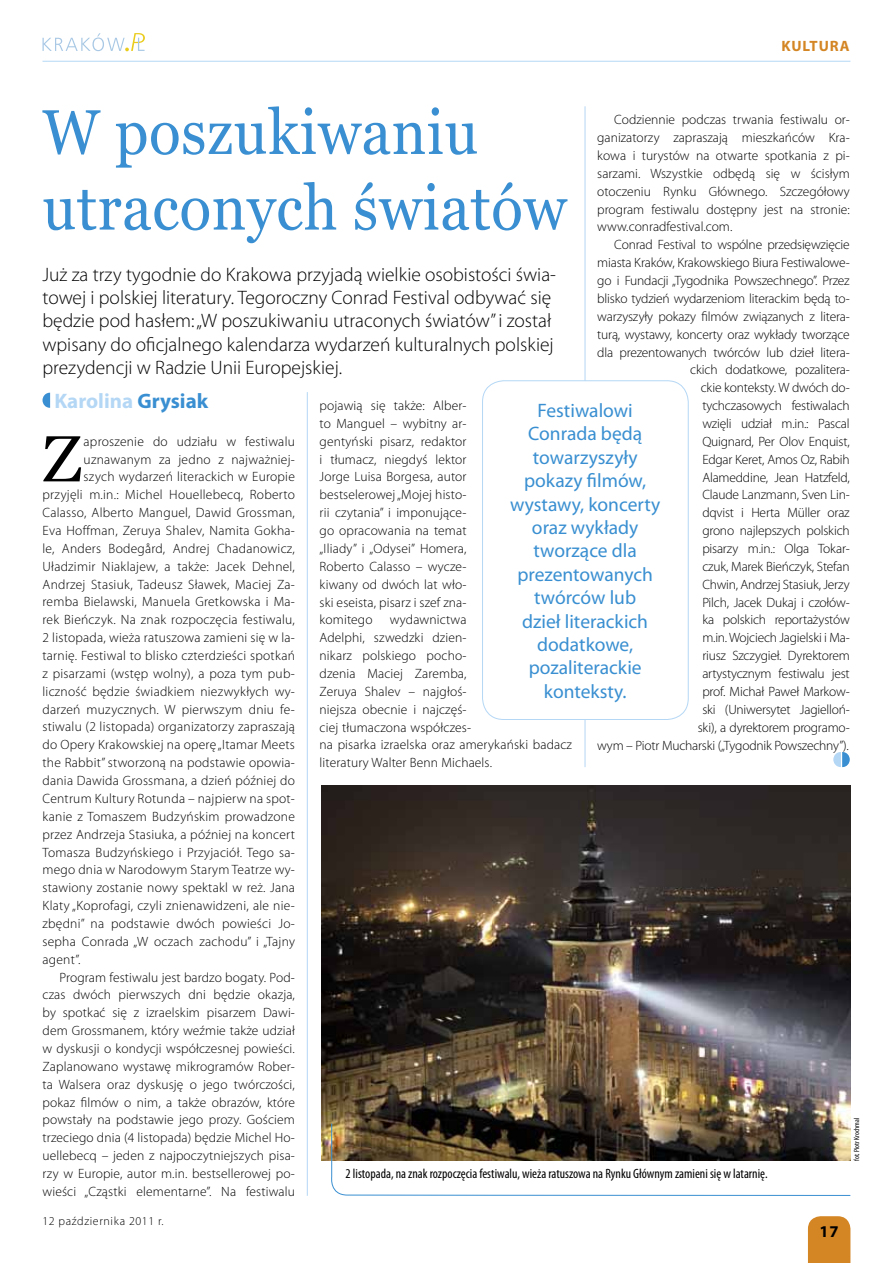
<style>
.page{position:relative;width:893px;height:1263px;background:#fff}
.page>*{position:absolute;margin:0;border:0;box-sizing:border-box;transform-origin:0 0}
.t1{font:65.1px "Georgia";color:#000}
.t2{font:63px/75.6px "Georgia";letter-spacing:.01em;color:#398fd1;scale:.93 1}
.t3{font:700 21px "Myriad Pro";color:#b4d7f5}
.t4{font:300 19.5px/23.4px "Myriad Pro";color:#000}
.t5{font:19.5px/23.4px "Myriad Pro";color:#398fd1;text-align:center}
.t6{font:700 16.5px "Myriad Pro";color:#000}
.t7{font:700 15px "Myriad Pro";color:#d48625}
.t8{font:300 13.5px/17.9px "Myriad Pro";letter-spacing:.01em;color:#000;text-align:justify}
.t9{font:300 13.5px/17.9px "Myriad Pro";letter-spacing:-.015em;color:#000;text-align:right}
.t10{font:condensed 13.5px "Myriad Pro";color:#000}
.t11{font:300 12px "Myriad Pro";letter-spacing:.05em;color:#000}
.t12{font:condensed 7.5px "Myriad Pro";color:#000}
.s1{color:#398fd1}
</style>
<div class="page">
<div style="left:808px;top:1216px;width:42px;height:47px;background:#d48625"></div>
<hr style="left:43px;top:61px;width:807px;height:1px;background:#b4d7f5">
<svg style="left:43px;top:33px;width:102px;height:18px"></svg>
<img style="left:321px;top:785px;width:529px;height:375px">
<svg style="left:833px;top:752px;width:17px;height:15px"></svg>
<hr style="left:585px;top:106px;width:1px;height:661px;background:#b4d7f5">
<hr style="left:307px;top:392px;width:1px;height:804px;background:#b4d7f5">
<svg style="left:329px;top:1123px;width:522px;height:73px"></svg>
<svg style="left:43px;top:393px;width:7px;height:15px"></svg>
<div style="left:483px;top:381px;width:205px;height:338px;background:#fff;border-radius:21px"></div>
<div style="left:482px;top:380px;width:207px;height:340px;border:1px solid #b4d7f5;border-radius:21px"></div>
<p class="t7" style="left:781px;top:36px;width:11px">kultura</p>
<h2 class="t2" style="left:43px;top:96px;width:565px">W poszukiwaniu utraconych światów</h2>
<p class="t4" style="left:42px;top:262px;width:515px">Już za trzy tygodnie do Krakowa przyjadą wielkie osobistości świa&shy;towej i polskiej literatury. Tegoroczny Conrad Festival odbywać się będzie pod hasłem: „W poszukiwaniu utraconych światów” i został wpisany do oficjalnego kalendarza wydarzeń kulturalnych polskiej prezydencji w Radzie Unii Europejskiej.</p>
<p class="t8" style="left:597px;top:111px;width:254px;text-indent:17px">Codziennie podczas trwania festiwalu or&shy;ganizatorzy zapraszają mieszkańców Kra&shy;kowa i turystów na otwarte spotkania z pi&shy;sarzami. Wszystkie odbędą się w ścisłym otoczeniu Rynku Głównego. Szczegółowy program festiwalu dostępny jest na stronie: www.conradfestival.com.</p>
<p class="t9" style="left:597px;top:236px;width:254px">Conrad Festival to wspólne przedsięwzięcie miasta Kraków, Krakowskiego Biura Festiwalowe&shy;go i Fundacji „Tygodnika Powszechnego”. Przez blisko tydzień wydarzeniom literackim będą to&shy;warzyszyły pokazy filmów związanych z litera&shy;turą, wystawy, koncerty oraz wykłady tworzące dla prezentowanych twórców lub dzieł litera&shy;ckich dodatkowe, pozalitera-<br>ckie konteksty. W dwóch do-<br>tychczasowych festiwalach<br>wzięli udział m.in.: Pascal<br>Quignard, Per Olov Enquist,<br>Edgar Keret, Amos Oz, Rabih<br>Alameddine, Jean Hatzfeld,<br>Claude Lanzmann, Sven Lin-<br>dqvist i Herta Müller oraz<br>grono najlepszych polskich<br>pisarzy m.in.: Olga Tokar-<br>czuk, Marek Bieńczyk, Stefan<br>Chwin, Andrzej Stasiuk, Jerzy<br>Pilch, Jacek Dukaj i czołów-<br>ka polskich reportażystów<br>m.in. Wojciech Jagielski i Ma-<br>riusz Szczygieł. Dyrektorem<br>artystycznym festiwalu jest<br>prof. Michał Paweł Markow-<br>ski (Uniwersytet Jagielloń-<br>ski), a dyrektorem programo-<br>wym – Piotr Mucharski („Tygodnik Powszechny”).</p>
<h3 class="t3" style="left:54px;top:387px;width:155px">Karolina <span class="s1">Grysiak</span></h3>
<p class="t8" style="left:320px;top:396px;width:149px">pojawią się także: Alber&shy;to Manguel – wybitny ar&shy;gentyński pisarz, redaktor i tłumacz, niegdyś lektor Jorge Luisa Borgesa, autor bestselerowej „Mojej histo&shy;rii czytania” i imponujące&shy;go opracowania na temat „Iliady” i „Odysei” Homera, Roberto Calasso – wycze&shy;kiwany od dwóch lat wło&shy;ski eseista, pisarz i szef zna&shy;komitego</p>
<h3 class="t5" style="left:510px;top:398px;width:151px">Festiwalowi<br>Conrada będą towarzyszyły pokazy filmów, wystawy, koncerty oraz wykłady tworzące dla prezentowanych twórców lub<br>dzieł literackich dodatkowe, pozaliterackie konteksty.</h3>
<h1 class="t1" style="left:43px;top:419px;width:41px">Z</h1>
<p class="t8" style="left:84px;top:432px;width:213px">aproszenie do udziału w festiwalu</p>
<p class="t8" style="left:84px;top:450px;width:213px">uznawanym za jedno z najważniej-</p>
<p class="t8" style="left:84px;top:468px;width:213px">szych wydarzeń literackich w Europie</p>
<p class="t8" style="left:43px;top:486px;width:254px">przyjęli m.in.: Michel Houellebecq, Roberto</p>
<p class="t8" style="left:43px;top:504px;width:254px">Calasso, Alberto Manguel, Dawid Grossman,</p>
<p class="t8" style="left:43px;top:521px;width:254px">Eva Hoffman, Zeruya Shalev, Namita Gokha-</p>
<p class="t8" style="left:43px;top:539px;width:254px">le, Anders Bodegård, Andrej Chadanowicz,</p>
<p class="t8" style="left:43px;top:557px;width:254px">Uładzimir Niaklajew, a także: Jacek Dehnel,</p>
<p class="t8" style="left:43px;top:575px;width:254px">Andrzej Stasiuk, Tadeusz Sławek, Maciej Za-</p>
<p class="t8" style="left:43px;top:593px;width:254px">remba Bielawski, Manuela Gretkowska i Ma-</p>
<p class="t8" style="left:43px;top:611px;width:254px">rek Bieńczyk. Na znak rozpoczęcia festiwalu,</p>
<p class="t8" style="left:43px;top:629px;width:254px">2 listopada, wieża ratuszowa zamieni się w la-</p>
<p class="t8" style="left:43px;top:646px;width:254px">tarnię. Festiwal to blisko czterdzieści spotkań</p>
<p class="t8" style="left:43px;top:664px;width:254px">z pisarzami (wstęp wolny), a poza tym pub-</p>
<p class="t8" style="left:43px;top:682px;width:254px">liczność będzie świadkiem niezwykłych wy-</p>
<p class="t8" style="left:43px;top:700px;width:254px">darzeń muzycznych. W pierwszym dniu fe-</p>
<p class="t8" style="left:43px;top:718px;width:254px">stiwalu (2 listopada) organizatorzy zapraszają</p>
<p class="t8" style="left:43px;top:736px;width:254px">do Opery Krakowskiej na operę „Itamar Meets</p>
<p class="t8" style="left:43px;top:754px;width:254px">the Rabbit” stworzoną na podstawie opowia-</p>
<p class="t8" style="left:43px;top:771px;width:254px">dania Dawida Grossmana, a dzień później do</p>
<p class="t8" style="left:43px;top:789px;width:254px">Centrum Kultury Rotunda – najpierw na spot-</p>
<p class="t8" style="left:43px;top:807px;width:254px">kanie z Tomaszem Budzyńskim prowadzone</p>
<p class="t8" style="left:43px;top:825px;width:254px">przez Andrzeja Stasiuka, a później na koncert</p>
<p class="t8" style="left:43px;top:843px;width:254px">Tomasza Budzyńskiego i Przyjaciół. Tego sa-</p>
<p class="t8" style="left:43px;top:861px;width:254px">mego dnia w Narodowym Starym Teatrze wy-</p>
<p class="t8" style="left:43px;top:879px;width:254px">stawiony zostanie nowy spektakl w reż. Jana</p>
<p class="t8" style="left:43px;top:896px;width:254px">Klaty „Koprofagi, czyli znienawidzeni, ale nie-</p>
<p class="t8" style="left:43px;top:914px;width:254px">zbędni” na podstawie dwóch powieści Jo-</p>
<p class="t8" style="left:43px;top:932px;width:254px">sepha Conrada „W oczach zachodu” i „Tajny</p>
<p class="t8" style="left:43px;top:950px;width:39px">agent”.</p>
<p class="t8" style="left:60px;top:968px;width:237px">Program festiwalu jest bardzo bogaty. Pod-</p>
<p class="t8" style="left:43px;top:986px;width:254px">czas dwóch pierwszych dni będzie okazja,</p>
<p class="t8" style="left:43px;top:1004px;width:254px">by spotkać się z izraelskim pisarzem Dawi-</p>
<p class="t8" style="left:43px;top:1021px;width:254px">dem Grossmanem, który weźmie także udział</p>
<p class="t8" style="left:43px;top:1039px;width:254px">w dyskusji o kondycji współczesnej powieści.</p>
<p class="t8" style="left:43px;top:1057px;width:254px">Zaplanowano wystawę mikrogramów Rober-</p>
<p class="t8" style="left:43px;top:1075px;width:254px">ta Walsera oraz dyskusję o jego twórczości,</p>
<p class="t8" style="left:43px;top:1093px;width:254px">pokaz filmów o nim, a także obrazów, które</p>
<p class="t8" style="left:43px;top:1111px;width:254px">powstały na podstawie jego prozy. Gościem</p>
<p class="t8" style="left:43px;top:1129px;width:254px">trzeciego dnia (4 listopada) będzie Michel Ho-</p>
<p class="t8" style="left:43px;top:1146px;width:254px">uellebecq – jeden z najpoczytniejszych pisa-</p>
<p class="t8" style="left:43px;top:1164px;width:254px">rzy w Europie, autor m.in. bestsellerowej po-</p>
<p class="t8" style="left:43px;top:1182px;width:254px">wieści „Cząstki elementarne”. Na festiwalu</p>
<p class="t8" style="left:320px;top:611px;width:254px;text-align:left;text-indent:70px">wydawnictwa<br>Adelphi, szwedzki dzien-<br>nikarz polskiego pocho-<br>dzenia Maciej Zaremba,<br>Zeruya Shalev – najgłoś-<br>niejsza obecnie i najczęś-<br>ciej tłumaczona współczes-<br>na pisarka izraelska oraz amerykański badacz literatury Walter Benn Michaels.</p>
<p class="t12" style="left:852px;top:1161px;width:44px;rotate:-90deg">fot. Piotr Krochmal</p>
<p class="t10" style="left:346px;top:1165px;width:423px">2 listopada, na znak rozpoczęcia festiwalu, wieża ratuszowa na Rynku Głównym zamieni się w latarnię.</p>
<p class="t11" style="left:43px;top:1213px;width:123px">12 października 2011 r.</p>
<p class="t6" style="left:820px;top:1221px;width:21px">17</p>
</div>
